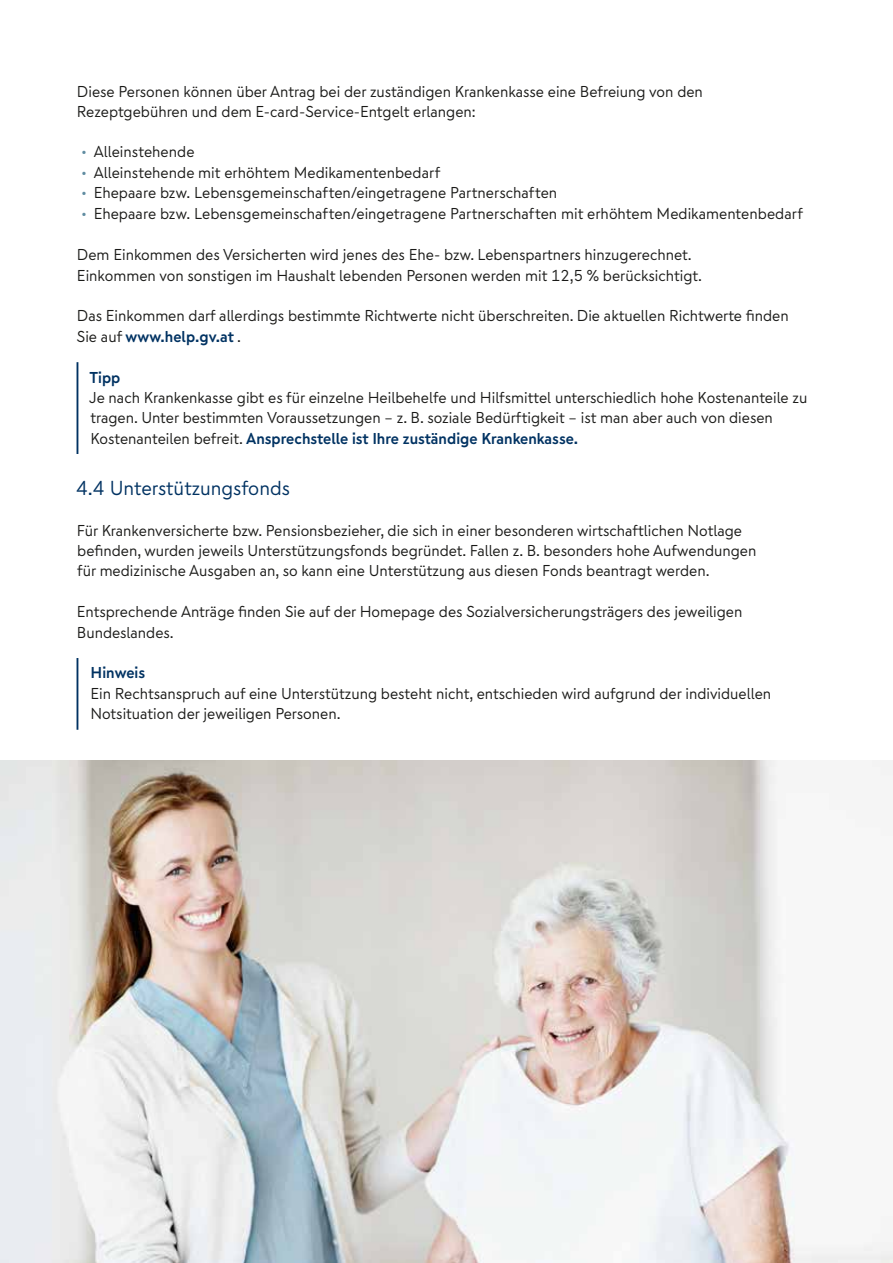
<style>
.page{position:relative;width:893px;height:1263px;background:#fff}
.page>*{position:absolute;margin:0;border:0;box-sizing:border-box;transform-origin:0 0}
.t1{font:20.25px "Nuernberger Text";color:#003262}
.t2{font:15.75px/20.4px "Nuernberger Text";color:#1a1a18}
.t3{font:700 15.75px "Nuernberger Text";color:#003262}
.s1{color:#608ca1}
.s2{font-weight:700;color:#003262}
</style>
<div class="page">
<hr style="left:77px;top:658px;width:1px;height:72px;background:#003262">
<hr style="left:77px;top:362px;width:1px;height:92px;background:#003262">
<img style="left:0;top:760px;width:893px;height:503px">
<p class="t2" style="left:77px;top:81px;width:627px">Diese Personen können über Antrag bei der zuständigen Krankenkasse eine Befreiung von den<br>Rezeptgebühren und dem E-card-Service-Entgelt erlangen:</p>
<p class="t2" style="left:81px;top:141px;width:115px"><span class="s1">•</span> Alleinstehende</p>
<p class="t2" style="left:81px;top:162px;width:361px"><span class="s1">•</span> Alleinstehende mit erhöhtem Medikamentenbedarf</p>
<p class="t2" style="left:81px;top:182px;width:478px"><span class="s1">•</span> Ehepaare bzw. Lebensgemeinschaften/eingetragene Partnerschaften</p>
<p class="t2" style="left:81px;top:203px;width:723px"><span class="s1">•</span> Ehepaare bzw. Lebensgemeinschaften/eingetragene Partnerschaften mit erhöhtem Medikamentenbedarf</p>
<p class="t2" style="left:77px;top:244px;width:627px">Dem Einkommen des Versicherten wird jenes des Ehe- bzw. Lebenspartners hinzugerechnet.<br>Einkommen von sonstigen im Haushalt lebenden Personen werden mit 12,5 % berücksichtigt.</p>
<p class="t2" style="left:77px;top:305px;width:713px">Das Einkommen darf allerdings bestimmte Richtwerte nicht überschreiten. Die aktuellen Richtwerte finden<br>Sie auf <span class="s2">www.help.gv.at</span> .</p>
<p class="t3" style="left:90px;top:366px;width:32px">Tipp</p>
<p class="t2" style="left:89px;top:387px;width:720px">Je nach Krankenkasse gibt es für einzelne Heilbehelfe und Hilfsmittel unterschiedlich hohe Kostenanteile zu tragen. Unter bestimmten Voraussetzungen – z. B. soziale Bedürftigkeit – ist man aber auch von diesen<br>Kostenanteilen befreit. <span class="s2">Ansprechstelle ist Ihre zuständige Krankenkasse.</span></p>
<p class="t1" style="left:76px;top:474px;width:215px">4.4 Unterstützungsfonds</p>
<p class="t2" style="left:77px;top:520px;width:681px">Für Krankenversicherte bzw. Pensionsbezieher, die sich in einer besonderen wirtschaftlichen Notlage befinden, wurden jeweils Unterstützungsfonds begründet. Fallen z. B. besonders hohe Aufwendungen für medizinische Ausgaben an, so kann eine Unterstützung aus diesen Fonds beantragt werden.</p>
<p class="t2" style="left:77px;top:601px;width:667px">Entsprechende Anträge finden Sie auf der Homepage des Sozialversicherungsträgers des jeweiligen<br>Bundeslandes.</p>
<p class="t3" style="left:91px;top:662px;width:56px">Hinweis</p>
<p class="t2" style="left:90px;top:683px;width:682px">Ein Rechtsanspruch auf eine Unterstützung besteht nicht, entschieden wird aufgrund der individuellen<br>Notsituation der jeweiligen Personen.</p>
</div>
